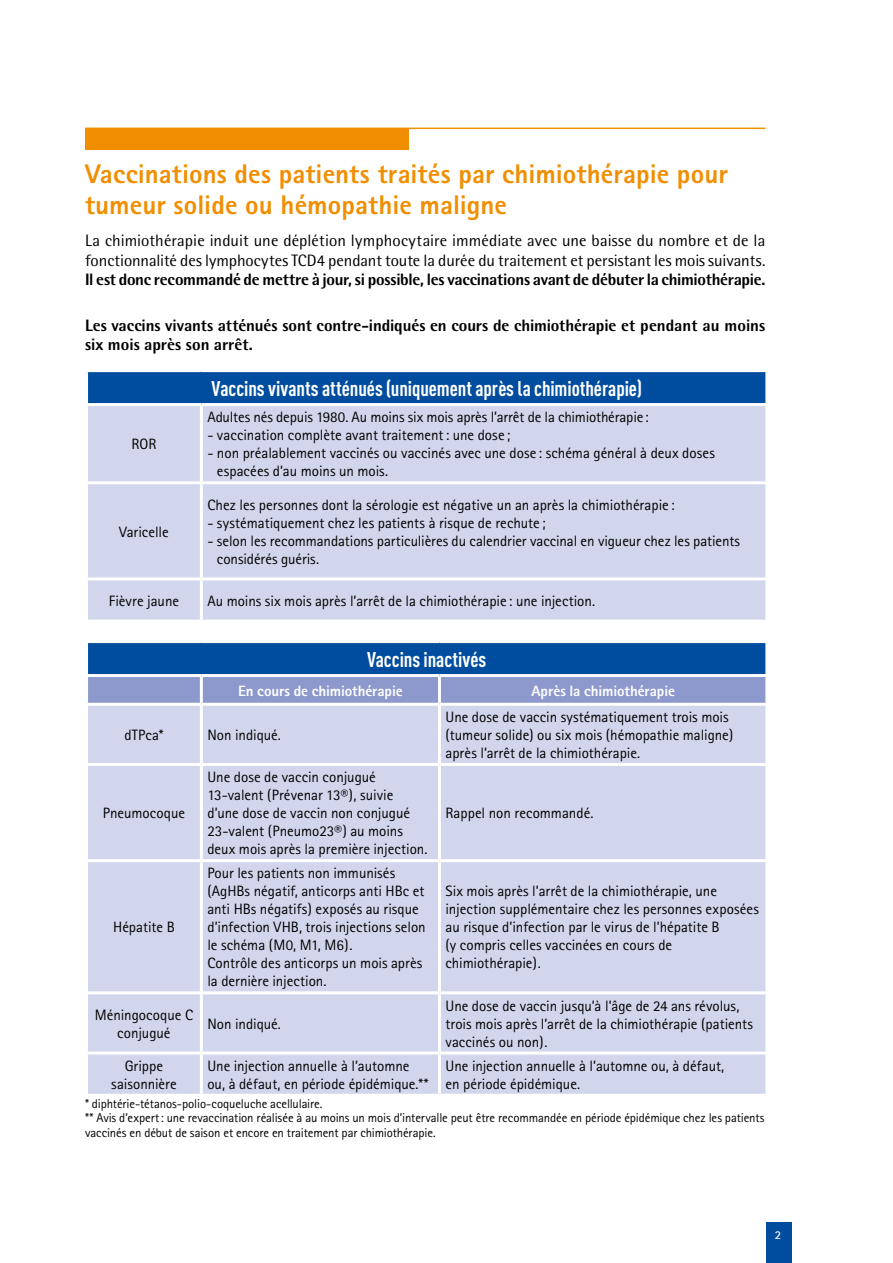
<style>
.page{position:relative;width:893px;height:1263px;background:#fff}
.page>*{position:absolute;margin:0;border:0;box-sizing:border-box;transform-origin:0 0}
.t1{font:800 27px/31.5px "Rotis Sans Serif";letter-spacing:.005em;color:#f18e00}
.t2{font:700 21px "DIN Cond";letter-spacing:-.005em;color:#fff}
.t3{font:800 16.5px/19.5px "Rotis Semi Sans";letter-spacing:-.01em;color:#000}
.t4{font:16.5px/19.5px "Rotis Semi Sans";color:#000}
.t5{font:15px/18px "Rotis Sans Serif";color:#000}
.t6{font:800 15px "Rotis Sans Serif";letter-spacing:-.005em;color:#fff}
.t7{font:12.75px/14.2px "Rotis Sans Serif";letter-spacing:-.01em;color:#000}
.t8{font:700 12px "Rotis Sans Serif";color:#fff}
</style>
<div class="page">
<hr style="left:85px;top:128px;width:680px;height:1px;background:#f18e00">
<div style="left:85px;top:128px;width:323px;height:22px;background:#f18e00"></div>
<div style="left:87px;top:371px;width:680px;height:34px;background:#004d9f"></div>
<div style="left:88px;top:406px;width:677px;height:214px;background:#d2d6ec"></div>
<hr style="left:85px;top:369px;width:116px;height:3px;background:#fff">
<hr style="left:85px;top:372px;width:3px;height:31px;background:#fff">
<hr style="left:201px;top:369px;width:567px;height:3px;background:#fff">
<hr style="left:765px;top:372px;width:3px;height:31px;background:#fff">
<hr style="left:85px;top:403px;width:116px;height:3px;background:#fff">
<hr style="left:201px;top:403px;width:567px;height:3px;background:#fff">
<hr style="left:200px;top:406px;width:3px;height:75px;background:#fff">
<hr style="left:85px;top:481px;width:116px;height:3px;background:#fff">
<hr style="left:201px;top:481px;width:567px;height:3px;background:#fff">
<hr style="left:200px;top:484px;width:3px;height:93px;background:#fff">
<hr style="left:85px;top:577px;width:116px;height:3px;background:#fff">
<hr style="left:201px;top:577px;width:567px;height:3px;background:#fff">
<hr style="left:200px;top:580px;width:3px;height:40px;background:#fff">
<div style="left:87px;top:642px;width:680px;height:33px;background:#004d9f"></div>
<div style="left:88px;top:677px;width:677px;height:26px;background:#8d99cd"></div>
<div style="left:88px;top:706px;width:677px;height:388px;background:#d2d6ec"></div>
<hr style="left:85px;top:640px;width:116px;height:3px;background:#fff">
<hr style="left:85px;top:643px;width:3px;height:31px;background:#fff">
<hr style="left:201px;top:640px;width:238px;height:3px;background:#fff">
<hr style="left:439px;top:640px;width:329px;height:3px;background:#fff">
<hr style="left:765px;top:643px;width:3px;height:31px;background:#fff">
<hr style="left:85px;top:674px;width:116px;height:3px;background:#fff">
<hr style="left:201px;top:674px;width:238px;height:3px;background:#fff">
<hr style="left:200px;top:677px;width:3px;height:26px;background:#fff">
<hr style="left:439px;top:674px;width:329px;height:3px;background:#fff">
<hr style="left:438px;top:677px;width:3px;height:26px;background:#fff">
<hr style="left:200px;top:706px;width:3px;height:57px;background:#fff">
<hr style="left:438px;top:706px;width:3px;height:57px;background:#fff">
<hr style="left:200px;top:766px;width:3px;height:93px;background:#fff">
<hr style="left:438px;top:766px;width:3px;height:93px;background:#fff">
<hr style="left:85px;top:859px;width:116px;height:3px;background:#fff">
<hr style="left:201px;top:859px;width:238px;height:3px;background:#fff">
<hr style="left:200px;top:862px;width:3px;height:129px;background:#fff">
<hr style="left:439px;top:859px;width:329px;height:3px;background:#fff">
<hr style="left:438px;top:862px;width:3px;height:129px;background:#fff">
<hr style="left:85px;top:991px;width:116px;height:3px;background:#fff">
<hr style="left:201px;top:991px;width:238px;height:3px;background:#fff">
<hr style="left:200px;top:994px;width:3px;height:57px;background:#fff">
<hr style="left:439px;top:991px;width:329px;height:3px;background:#fff">
<hr style="left:438px;top:994px;width:3px;height:57px;background:#fff">
<hr style="left:85px;top:763px;width:116px;height:3px;background:#fff">
<hr style="left:201px;top:763px;width:238px;height:3px;background:#fff">
<hr style="left:439px;top:763px;width:329px;height:3px;background:#fff">
<hr style="left:85px;top:1051px;width:116px;height:3px;background:#fff">
<hr style="left:201px;top:1051px;width:238px;height:3px;background:#fff">
<hr style="left:200px;top:1054px;width:3px;height:40px;background:#fff">
<hr style="left:439px;top:1051px;width:329px;height:3px;background:#fff">
<hr style="left:438px;top:1054px;width:3px;height:40px;background:#fff">
<div style="left:766px;top:1222px;width:26px;height:41px;background:#004d9f"></div>
<h1 class="t1" style="left:85px;top:157px;width:644px">Vaccinations des patients traités par chimiothérapie pour tumeur solide ou hémopathie maligne</h1>
<p class="t4" style="left:85px;top:231px;width:682px">La chimiothérapie induit une déplétion lymphocytaire immédiate avec une baisse du nombre et de la fonctionnalité des lymphocytes TCD4 pendant toute la durée du traitement et persistant les mois suivants.</p>
<p class="t3" style="left:85px;top:270px;width:682px">Il est donc recommandé de mettre à jour, si possible, les vaccinations avant de débuter la chimiothérapie.</p>
<p class="t3" style="left:85px;top:315px;width:682px">Les vaccins vivants atténués sont contre-indiqués en cours de chimiothérapie et pendant au moins six mois après son arrêt.</p>
<h2 class="t2" style="left:212px;top:376px;width:432px">Vaccins vivants atténués (uniquement après la chimiothérapie)</h2>
<p class="t5" style="left:131px;top:435px;width:27px">ROR</p>
<p class="t5" style="left:207px;top:408px;width:443px">Adultes nés depuis 1980. Au moins six mois après l’arrêt de la chimiothérapie:</p>
<p class="t5" style="left:207px;top:426px;width:305px">- vaccination complète avant traitement: une dose ;</p>
<p class="t5" style="left:217px;top:444px;width:499px;text-indent:-10px">- non préalablement vaccinés ou vaccinés avec une dose : schéma général à deux doses espacées d’au moins un mois.</p>
<p class="t5" style="left:119px;top:522px;width:51px">Varicelle</p>
<p class="t5" style="left:207px;top:495px;width:469px">Chez les personnes dont la sérologie est négative un an après la chimiothérapie :</p>
<p class="t5" style="left:207px;top:513px;width:340px">- systématiquement chez les patients à risque de rechute ;</p>
<p class="t5" style="left:217px;top:531px;width:525px;text-indent:-10px">- selon les recommandations particulières du calendrier vaccinal en vigueur chez les patients considérés guéris.</p>
<p class="t5" style="left:109px;top:592px;width:72px">Fièvre jaune</p>
<p class="t5" style="left:207px;top:592px;width:389px">Au moins six mois après l’arrêt de la chimiothérapie : une injection.</p>
<h2 class="t2" style="left:367px;top:647px;width:121px">Vaccins inactivés</h2>
<p class="t6" style="left:238px;top:681px;width:166px">En cours de chimiothérapie</p>
<p class="t6" style="left:531px;top:681px;width:145px">Après la chimiothérapie</p>
<p class="t5" style="left:124px;top:726px;width:41px">dTPca*</p>
<p class="t5" style="left:207px;top:726px;width:75px">Non indiqué.</p>
<p class="t5" style="left:103px;top:804px;width:84px">Pneumocoque</p>
<p class="t5" style="left:113px;top:918px;width:63px">Hépatite B</p>
<p class="t5" style="left:207px;top:768px;width:222px">Une dose de vaccin conjugué 13-valent (Prévenar 13®), suivie d’une dose de vaccin non conjugué 23-valent (Pneumo23®) au moins deux mois après la première injection.</p>
<p class="t5" style="left:207px;top:864px;width:220px">Pour les patients non immunisés (AgHBs négatif, anticorps anti HBc et anti HBs négatifs) exposés au risque d’infection VHB, trois injections selon le schéma (M0, M1, M6).<br>Contrôle des anticorps un mois après la dernière injection.</p>
<p class="t5" style="left:95px;top:1005px;width:100px;text-align:center">Méningocoque C conjugué</p>
<p class="t5" style="left:207px;top:1014px;width:75px">Non indiqué.</p>
<p class="t5" style="left:445px;top:708px;width:289px">Une dose de vaccin systématiquement trois mois (tumeur solide) ou six mois (hémopathie maligne) après l’arrêt de la chimiothérapie.</p>
<p class="t5" style="left:445px;top:804px;width:149px">Rappel non recommandé.</p>
<p class="t5" style="left:445px;top:882px;width:315px">Six mois après l’arrêt de la chimiothérapie, une injection supplémentaire chez les personnes exposées au risque d’infection par le virus de l’hépatite B<br>(y compris celles vaccinées en cours de chimiothérapie).</p>
<p class="t5" style="left:445px;top:996px;width:309px">Une dose de vaccin jusqu’à l’âge de 24 ans révolus, trois mois après l’arrêt de la chimiothérapie (patients vaccinés ou non).</p>
<p class="t5" style="left:111px;top:1057px;width:67px;text-align:center">Grippe saisonnière</p>
<p class="t5" style="left:207px;top:1057px;width:223px">Une injection annuelle à l’automne ou, à défaut, en période épidémique.**</p>
<p class="t5" style="left:445px;top:1057px;width:280px">Une injection annuelle à l’automne ou, à défaut, en période épidémique.</p>
<p class="t7" style="left:85px;top:1097px;width:681px">* diphtérie-tétanos-polio-coqueluche acellulaire.<br>** Avis d’expert: une revaccination réalisée à au moins un mois d’intervalle peut être recommandée en période épidémique chez les patients vaccinés en début de saison et encore en traitement par chimiothérapie.</p>
<p class="t8" style="left:775px;top:1227px;width:8px">2</p>
</div>
